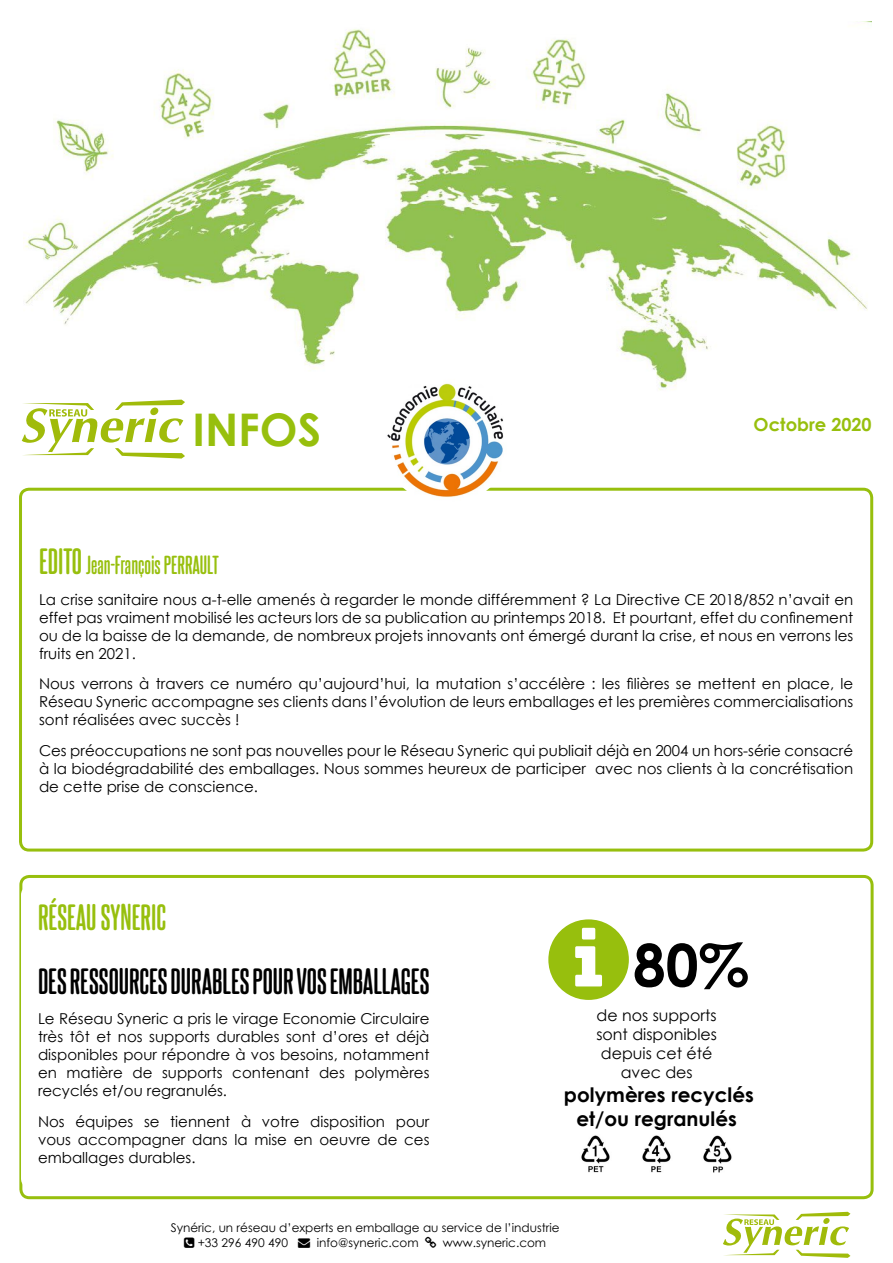
<style>
.page{position:relative;width:893px;height:1263px;background:#fff}
.page>*{position:absolute;margin:0;border:0;box-sizing:border-box;transform-origin:0 0}
.t1{font:700 58.65px "Century Gothic";color:#000}
.t2{font:700 45px "Century Gothic";color:#97bf0d}
.t3{font:700 31.5px "Steelfish Rounded Rg";color:#000}
.t4{font:700 31.5px "Steelfish Rounded Rg";color:#97bf0d}
.t5{font:700 22.5px "Steelfish Rounded Rg";color:#97bf0d}
.t6{font:700 19.95px/24px "Century Gothic";color:#000;text-align:center}
.t7{font:700 18px "Century Gothic";color:#97bf0d}
.t8{font:15.9px/19px "Century Gothic";color:#000;text-align:center}
.t9{font:15px/18px "Century Gothic";color:#000;text-align:justify}
.t10{font:12px/14.4px "Century Gothic";color:#000}
.s1{font-size:31.5px}
</style>
<div class="page">
<img style="left:24px;top:21px;width:848px;height:369px">
<div style="left:19px;top:875px;width:855px;height:324px;border:3px solid #97bf0d;border-radius:9px"></div>
<svg style="left:723px;top:1212px;width:127px;height:46px"></svg>
<div style="left:21px;top:886px;width:425px;height:301px;background:#fff;border-radius:9px"></div>
<div style="left:19px;top:488px;width:854px;height:363px;border:3px solid #97bf0d;border-radius:9px"></div>
<img style="left:382px;top:375px;width:129px;height:129px;border-radius:65px">
<svg style="left:22px;top:400px;width:163px;height:58px"></svg>
<img style="left:581px;top:1135px;width:151px;height:38px">
<h2 class="t2" style="left:192px;top:395px;width:130px">INFOS</h2>
<p class="t7" style="left:754px;top:411px;width:120px">Octobre 2020</p>
<h3 class="t5" style="left:39px;top:549px;width:181px"><span class="s1">EDITO</span> Jean-François PERRAULT</h3>
<p class="t9" style="left:39px;top:590px;width:816px">La crise sanitaire nous a-t-elle amenés à regarder le monde différemment ? La Directive CE 2018/852 n’avait en effet pas vraiment mobilisé les acteurs lors de sa publication au printemps 2018. Et pourtant, effet du confinement ou de la baisse de la demande, de nombreux projets innovants ont émergé durant la crise, et nous en verrons les fruits en 2021.</p>
<p class="t9" style="left:39px;top:675px;width:816px">Nous verrons à travers ce numéro qu’aujourd’hui, la mutation s’accélère : les filières se mettent en place, le Réseau Syneric accompagne ses clients dans l’évolution de leurs emballages et les premières commercialisations sont réalisées avec succès !</p>
<p class="t9" style="left:39px;top:741px;width:816px">Ces préoccupations ne sont pas nouvelles pour le Réseau Syneric qui publiait déjà en 2004 un hors-série consacré à la biodégradabilité des emballages. Nous sommes heureux de participer avec nos clients à la concrétisation de cette prise de conscience.</p>
<h3 class="t4" style="left:38px;top:895px;width:130px">RÉSEAU SYNERIC</h3>
<h3 class="t3" style="left:38px;top:958px;width:393px">DES RESSOURCES DURABLES POUR VOS EMBALLAGES</h3>
<p class="t9" style="left:38px;top:1010px;width:393px">Le Réseau Syneric a pris le virage Economie Circulaire très tôt et nos supports durables sont d’ores et déjà disponibles pour répondre à vos besoins, notamment en matière de supports contenant des polymères recyclés et/ou regranulés.</p>
<p class="t9" style="left:38px;top:1112px;width:393px">Nos équipes se tiennent à votre disposition pour vous accompagner dans la mise en oeuvre de ces emballages durables.</p>
<h1 class="t1" style="left:633px;top:920px;width:118px">80%</h1>
<p class="t8" style="left:596px;top:1005px;width:122px">de nos supports sont disponibles depuis cet été avec des</p>
<h3 class="t6" style="left:564px;top:1082px;width:191px">polymères recyclés et/ou regranulés</h3>
<p class="t10" style="left:198px;top:1220px;width:363px;text-indent:-27px">Synéric, un réseau d’experts en emballage au service de l’industrie +33 296 490 490 → info@syneric.com</p>
<p class="t10" style="left:443px;top:1235px;width:105px">www.syneric.com</p>
</div>
